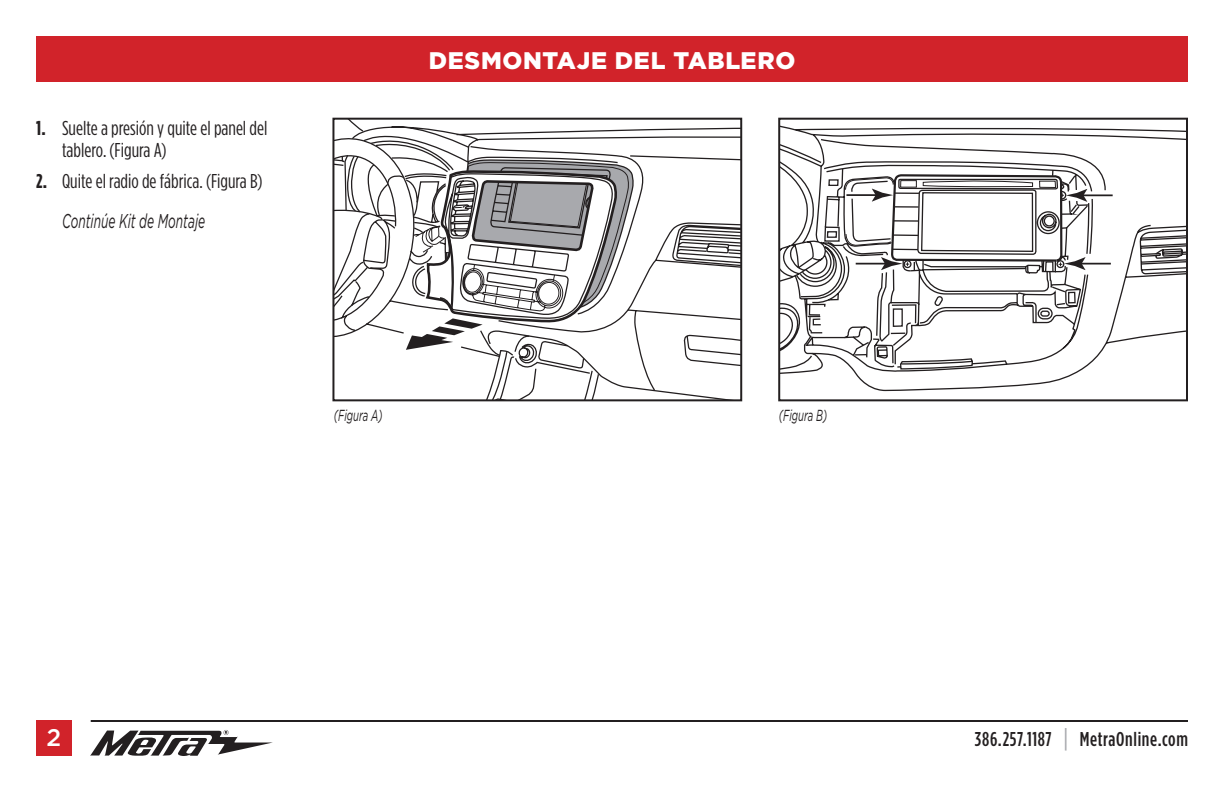
<style>
.page{position:relative;width:1224px;height:792px;background:#fff}
.page>*{position:absolute;margin:0;border:0;box-sizing:border-box;transform-origin:0 0}
.t1{font:900 24px "Gotham";letter-spacing:.03em;color:#fff}
.t2{font:500 24px "Gotham";color:#fff}
.t3{font:20px/22px "Gotham Condensed";color:#231f20}
.t4{font:500 20px "Gotham Condensed";letter-spacing:.03em;color:#231f20}
.t5{font:italic 20px "Gotham";color:#231f20;scale:.6 1}
.t6{font:italic 16px "Gotham";color:#231f20;scale:.6 1}
.s1{font-weight:700}
.s2{font-size:26px;color:#a8a9ad}
</style>
<div class="page">
<div style="left:36px;top:36px;width:1152px;height:45px;background:#d1232a"></div>
<svg style="left:90px;top:730px;width:183px;height:26px"></svg>
<hr style="left:91px;top:720px;width:1097px;height:2px;background:#231f20">
<div style="left:36px;top:720px;width:36px;height:36px;background:#d1232a"></div>
<svg style="left:349px;top:121px;width:390px;height:277px"></svg>
<svg style="left:425px;top:121px;width:193px;height:10px"></svg>
<svg style="left:335px;top:131px;width:404px;height:227px"></svg>
<div style="left:332px;top:118px;width:410px;height:283px;border:2px solid #231f20"></div>
<svg style="left:781px;top:126px;width:404px;height:266px"></svg>
<hr style="left:1080px;top:194px;width:33px;height:2px;background:#231f20">
<hr style="left:1078px;top:263px;width:33px;height:2px;background:#231f20">
<svg style="left:844px;top:174px;width:243px;height:150px"></svg>
<div style="left:778px;top:118px;width:410px;height:283px;border:2px solid #231f20"></div>
<p class="t3" style="left:62px;top:117px;width:207px;text-indent:-26px"><span class="s1">1.</span> Suelte a presión y quite el panel del tablero. (Figura A)</p>
<p class="t3" style="left:36px;top:170px;width:228px"><span class="s1">2.</span> Quite el radio de fábrica. (Figura B)</p>
<p class="t5" style="left:62px;top:210px;width:240px">Continúe Kit de Montaje</p>
<p class="t1" style="left:429px;top:46px;width:368px">DESMONTAJE DEL TABLERO</p>
<p class="t6" style="left:334px;top:406px;width:83px">(Figura A)</p>
<p class="t6" style="left:779px;top:406px;width:82px">(Figura B)</p>
<p class="t2" style="left:47px;top:724px;width:16px">2</p>
<p class="t4" style="left:975px;top:728px;width:215px">386.257.1187 <span class="s2">|</span> MetraOnline.com</p>
</div>
